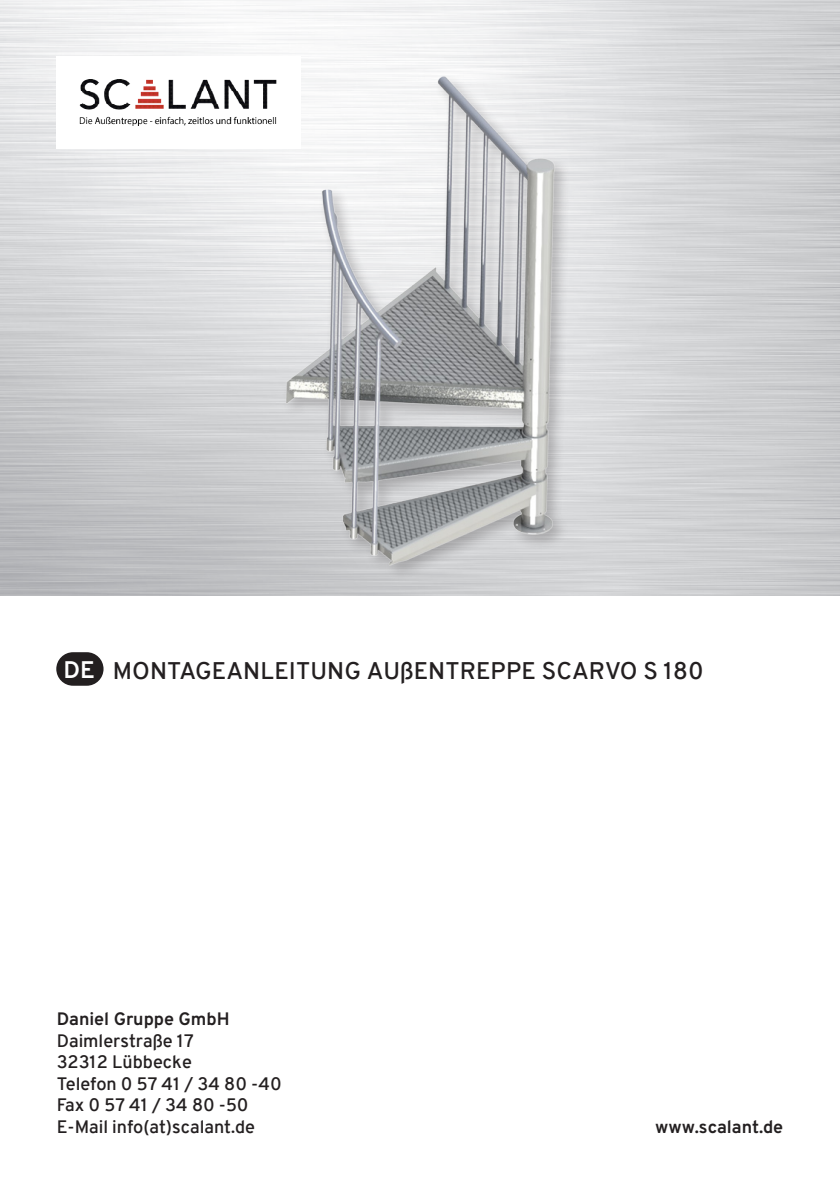
<style>
.page{position:relative;width:840px;height:1191px;background:#fff}
.page>*{position:absolute;margin:0;border:0;box-sizing:border-box;transform-origin:0 0}
.t1{font:24px "Overpass";letter-spacing:.005em;color:#231f20}
.t2{font:700 24px "Overpass";color:#fff}
.t3{font:18px "Overpass";color:#231f20}
.t4{font:700 18px "Overpass";color:#231f20}
</style>
<div class="page">
<img style="left:79px;top:79px;width:180px;height:47px">
<div style="left:56px;top:652px;width:47px;height:33px;background:#231f20;border-radius:17px"></div>
<img style="left:259px;top:64px;width:327px;height:514px">
<p class="t2" style="left:63px;top:652px;width:33px">DE</p>
<p class="t1" style="left:113px;top:656px;width:592px">MONTAGEANLEITUNG AUßENTREPPE SCARVO S 180</p>
<p class="t4" style="left:57px;top:1006px;width:174px">Daniel Gruppe GmbH</p>
<p class="t3" style="left:57px;top:1029px;width:138px">Daimlerstraße 17</p>
<p class="t3" style="left:57px;top:1050px;width:137px">32312 Lübbecke</p>
<p class="t3" style="left:57px;top:1072px;width:226px">Telefon 0 57 41 / 34 80 -40</p>
<p class="t3" style="left:57px;top:1094px;width:193px">Fax 0 57 41 / 34 80 -50</p>
<p class="t3" style="left:57px;top:1115px;width:200px">E-Mail info(at)scalant.de</p>
<p class="t4" style="left:654px;top:1113px;width:129px">www.scalant.de</p>
</div>
